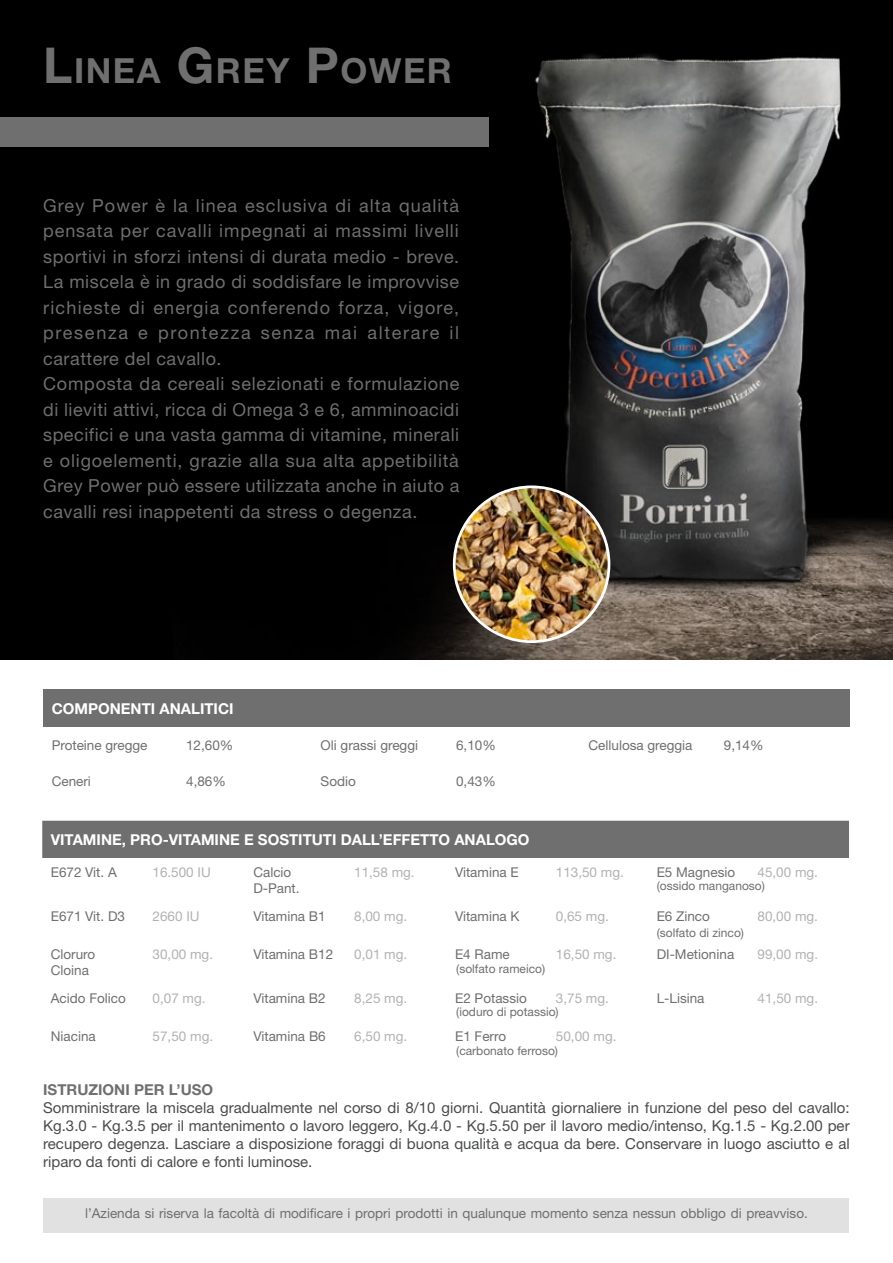
<style>
.page{position:relative;width:893px;height:1263px;background:#fff}
.page>*{position:absolute;margin:0;border:0;box-sizing:border-box;transform-origin:0 0}
.t1{font:700 34.65px "Helvetica Neue";letter-spacing:.045em;color:#706f6f}
.t2{font:18px/25.5px "Helvetica Neue";letter-spacing:.035em;color:#706f6f}
.t3{font:15px/18px "Helvetica Neue";color:#4a4c4b;text-align:justify}
.t4{font:700 15px "Helvetica Neue";color:#fff}
.t5{font:700 15px "Helvetica Neue";color:#706f6f}
.t6{font:13.5px/16.2px "Helvetica Neue";color:#706f6f}
.t7{font:13.5px "Helvetica Neue";color:#b3b2b2}
.t8{font:12px "Helvetica Neue";color:#706f6f}
.s1{font-size:49.5px}
</style>
<div class="page">
<img style="left:0;top:0;width:893px;height:659px">
<div style="left:0;top:118px;width:489px;height:29px;background:#706f6f"></div>
<div style="left:43px;top:1198px;width:806px;height:34px;background:#e1e1e1"></div>
<img style="left:454px;top:487px;width:155px;height:155px;border-radius:77px">
<div style="left:453px;top:485px;width:157px;height:158px;border:3px solid #fff;border-radius:50%"></div>
<div style="left:43px;top:689px;width:807px;height:37px;background:#706f6f"></div>
<div style="left:42px;top:821px;width:807px;height:37px;background:#706f6f"></div>
<h1 class="t1" style="left:43px;top:50px;width:410px"><span class="s1">L</span>INEA <span class="s1">G</span>REY <span class="s1">P</span>OWER</h1>
<p class="t2" style="left:43px;top:192px;width:418px">Grey Power è la linea esclusiva di alta qualità pensata per cavalli impegnati ai massimi livelli sportivi in sforzi intensi di durata medio - breve.<br>La miscela è in grado di soddisfare le improvvise richieste di energia conferendo forza, vigore, presenza e prontezza senza mai alterare il carattere del cavallo.<br>Composta da cereali selezionati e formulazione di lieviti attivi, ricca di Omega 3 e 6, amminoacidi specifici e una vasta gamma di vitamine, minerali e oligoelementi, grazie alla sua alta appetibilità Grey Power può essere utilizzata anche in aiuto a cavalli resi inappetenti da stress o degenza.</p>
<p class="t4" style="left:52px;top:699px;width:183px">COMPONENTI ANALITICI</p>
<p class="t6" style="left:52px;top:737px;width:97px">Proteine gregge</p>
<p class="t6" style="left:186px;top:737px;width:49px">12,60%</p>
<p class="t6" style="left:321px;top:737px;width:99px">Oli grassi greggi</p>
<p class="t6" style="left:456px;top:737px;width:41px">6,10%</p>
<p class="t6" style="left:589px;top:737px;width:105px">Cellulosa greggia</p>
<p class="t6" style="left:724px;top:737px;width:41px">9,14%</p>
<p class="t6" style="left:52px;top:773px;width:41px">Ceneri</p>
<p class="t6" style="left:186px;top:773px;width:41px">4,86%</p>
<p class="t6" style="left:321px;top:773px;width:37px">Sodio</p>
<p class="t6" style="left:456px;top:773px;width:41px">0,43%</p>
<p class="t4" style="left:51px;top:830px;width:20px">VITAMINE</p>
<p class="t4" style="left:122px;top:830px;width:66px">, PRO-VITAMINE</p>
<p class="t4" style="left:244px;top:830px;width:177px">E SOSTITUTI DALL’EFFETTO</p>
<p class="t4" style="left:454px;top:830px;width:12px">ANALO</p>
<p class="t4" style="left:507px;top:830px;width:22px">GO</p>
<p class="t6" style="left:51px;top:864px;width:68px">E672 Vit. A</p>
<p class="t7" style="left:153px;top:864px;width:60px">16.500 IU</p>
<p class="t6" style="left:253px;top:864px;width:48px">Calcio<br>D-Pant.</p>
<p class="t7" style="left:354px;top:864px;width:62px">11,58 mg.</p>
<p class="t6" style="left:455px;top:864px;width:65px">Vitamina E</p>
<p class="t7" style="left:556px;top:864px;width:70px">113,50 mg.</p>
<p class="t6" style="left:657px;top:864px;width:80px">E5 Magnesio</p>
<p class="t7" style="left:757px;top:864px;width:62px">45,00 mg.</p>
<p class="t6" style="left:51px;top:908px;width:76px">E671 Vit. D3</p>
<p class="t7" style="left:153px;top:908px;width:49px">2660 IU</p>
<p class="t6" style="left:253px;top:908px;width:74px">Vitamina B1</p>
<p class="t7" style="left:354px;top:908px;width:55px">8,00 mg.</p>
<p class="t6" style="left:455px;top:908px;width:66px">Vitamina K</p>
<p class="t7" style="left:556px;top:908px;width:55px">0,65 mg.</p>
<p class="t6" style="left:657px;top:908px;width:55px">E6 Zinco</p>
<p class="t7" style="left:757px;top:908px;width:62px">80,00 mg.</p>
<p class="t6" style="left:51px;top:946px;width:46px">Cloruro<br>Cloina</p>
<p class="t7" style="left:153px;top:946px;width:62px">30,00 mg.</p>
<p class="t6" style="left:253px;top:946px;width:81px">Vitamina B12</p>
<p class="t7" style="left:354px;top:946px;width:55px">0,01 mg.</p>
<p class="t6" style="left:455px;top:946px;width:56px">E4 Rame</p>
<p class="t7" style="left:556px;top:946px;width:62px">16,50 mg.</p>
<p class="t6" style="left:657px;top:946px;width:79px">DI-Metionina</p>
<p class="t7" style="left:757px;top:946px;width:62px">99,00 mg.</p>
<p class="t6" style="left:51px;top:990px;width:76px">Acido Folico</p>
<p class="t7" style="left:153px;top:990px;width:55px">0,07 mg.</p>
<p class="t6" style="left:253px;top:990px;width:74px">Vitamina B2</p>
<p class="t7" style="left:354px;top:990px;width:55px">8,25 mg.</p>
<p class="t6" style="left:455px;top:990px;width:73px">E2 Potassio</p>
<p class="t7" style="left:556px;top:990px;width:55px">3,75 mg.</p>
<p class="t6" style="left:657px;top:990px;width:49px">L-Lisina</p>
<p class="t7" style="left:758px;top:990px;width:62px">41,50 mg.</p>
<p class="t6" style="left:51px;top:1028px;width:46px">Niacina</p>
<p class="t7" style="left:153px;top:1028px;width:62px">57,50 mg.</p>
<p class="t6" style="left:253px;top:1028px;width:74px">Vitamina B6</p>
<p class="t7" style="left:354px;top:1028px;width:55px">6,50 mg.</p>
<p class="t6" style="left:455px;top:1028px;width:53px">E1 Ferro</p>
<p class="t7" style="left:556px;top:1028px;width:62px">50,00 mg.</p>
<p class="t8" style="left:657px;top:879px;width:110px">(ossido manganoso)</p>
<p class="t8" style="left:657px;top:925px;width:89px">(solfato di zinco)</p>
<p class="t8" style="left:456px;top:961px;width:90px">(solfato rameico)</p>
<p class="t8" style="left:456px;top:1004px;width:104px">(ioduro di potassio)</p>
<p class="t8" style="left:456px;top:1044px;width:103px">(carbonato ferroso)</p>
<p class="t5" style="left:43px;top:1080px;width:64px">ISTRUZIONI</p>
<p class="t5" style="left:134px;top:1080px;width:78px">PER L’USO</p>
<p class="t3" style="left:43px;top:1098px;width:808px">Somministrare la miscela gradualmente nel corso di 8/10 giorni. Quantità giornaliere in funzione del peso del cavallo:<br>Kg.3.0 - Kg.3.5 per il mantenimento o lavoro leggero, Kg.4.0 - Kg.5.50 per il lavoro medio/intenso, Kg.1.5 - Kg.2.00 per recupero degenza. Lasciare a disposizione foraggi di buona qualità e acqua da bere. Conservare in luogo asciutto e al riparo da fonti di calore e fonti luminose.</p>
<p class="t6" style="left:85px;top:1204px;width:724px">l’Azienda si riserva la facoltà di modificare i propri prodotti in qualunque momento senza nessun obbligo di preavviso.</p>
</div>
